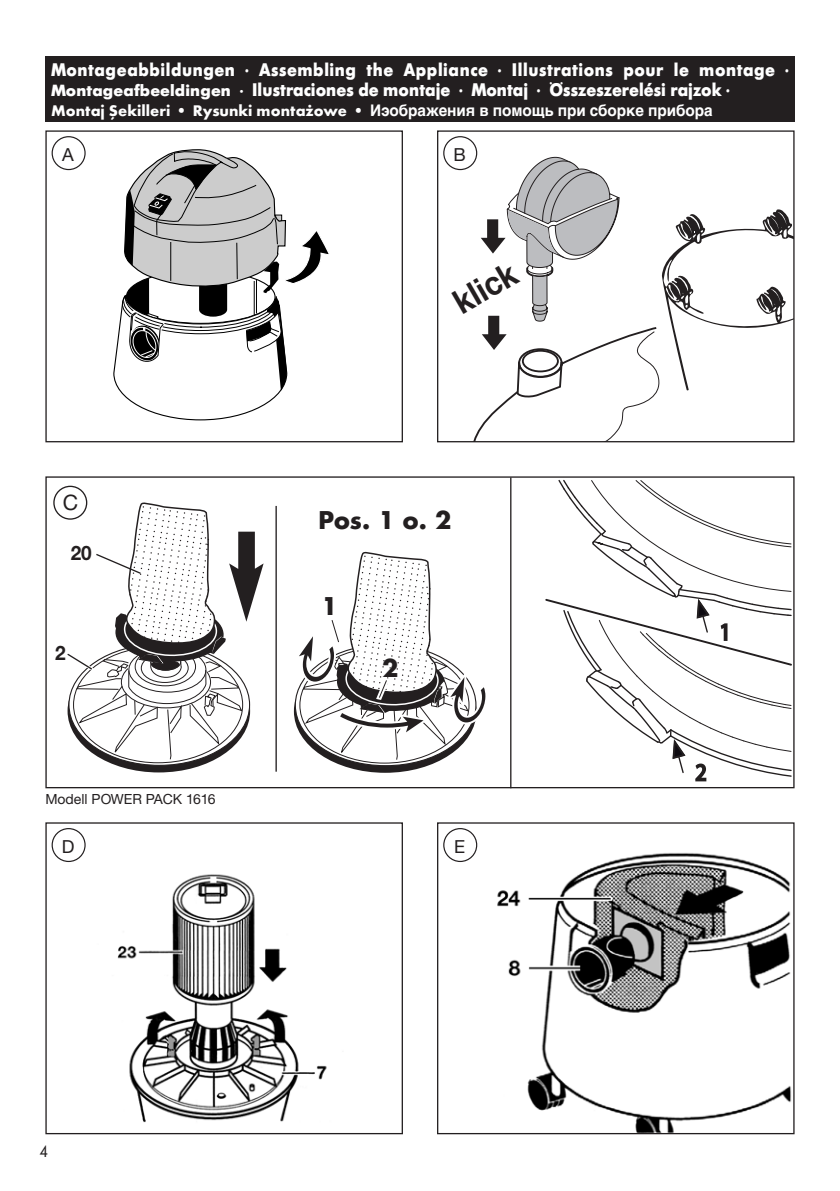
<style>
.page{position:relative;width:840px;height:1191px;background:#fff}
.page>*{position:absolute;margin:0;border:0;box-sizing:border-box;transform-origin:0 0}
.t1{font:700 33.8px "Helvetica Neue";color:#231f20;scale:.9 1}
.t2{font:700 23.8px "Futura Std";color:#231f20}
.t3{font:21.2px "Helvetica Neue CE";color:#231f20}
.t4{font:700 20px "Helvetica Neue CE";color:#231f20;scale:.95 1}
.t5{font:700 18px/20px "Futura BQ";letter-spacing:.035em;color:#fff;scale:.9 1}
.t6{font:18px "Helvetica Neue CE";color:#231f20}
.t7{font:700 16px "Helvetica Cyr";letter-spacing:-.005em;color:#fff;scale:.96 1}
.t8{font:16px "Futura BQ";color:#231f20}
.t9{font:14px "Helvetica Neue CE";color:#231f20}
.s1{font-size:16px}
.s2{font-family:"Function Turk Bold";font-weight:400}
.s3{font-family:"Futura BQ"}
.s4{font-family:"Function CE Bold";font-weight:400}
</style>
<div class="page">
<svg style="left:113px;top:149px;width:216px;height:272px"></svg>
<div style="left:45px;top:130px;width:358px;height:312px;border:1px solid #231f20"></div>
<svg style="left:468px;top:157px;width:324px;height:283px"></svg>
<div style="left:437px;top:130px;width:357px;height:312px;border:1px solid #231f20"></div>
<img style="left:117px;top:874px;width:210px;height:249px">
<div style="left:45px;top:822px;width:358px;height:312px;border:1px solid #231f20"></div>
<img style="left:497px;top:852px;width:295px;height:280px">
<div style="left:437px;top:822px;width:357px;height:312px;border:1px solid #231f20"></div>
<div style="left:45px;top:57px;width:749px;height:65px;background:#231f20"></div>
<div style="left:52px;top:136px;width:34px;height:34px;border:1px solid #231f20;border-radius:50%"></div>
<div style="left:443px;top:136px;width:34px;height:34px;border:1px solid #231f20;border-radius:50%"></div>
<div style="left:52px;top:828px;width:34px;height:34px;border:1px solid #231f20;border-radius:50%"></div>
<div style="left:443px;top:828px;width:34px;height:34px;border:1px solid #231f20;border-radius:50%"></div>
<svg style="left:295px;top:650px;width:180px;height:122px"></svg>
<svg style="left:293px;top:551px;width:193px;height:210px"></svg>
<svg style="left:545px;top:479px;width:247px;height:303px"></svg>
<hr style="left:510px;top:477px;width:1px;height:311px;background:#231f20">
<hr style="left:275px;top:506px;width:2px;height:265px;background:#231f20">
<div style="left:53px;top:486px;width:34px;height:34px;border:1px solid #231f20;border-radius:50%"></div>
<svg style="left:66px;top:502px;width:197px;height:258px"></svg>
<p class="t5" style="left:51px;top:60px;width:820px">Montageabbildungen · Assembling the Appliance · Illustrations pour le montage ·<br><span class="s1">Montageafbeeldingen ·</span> Ilustraciones de montaje · Montaj · Összeszerelési rajzok ·</p>
<p class="t7" style="left:51px;top:101px;width:690px"><span class="s2">Montaj Şekilleri</span> <span class="s3">•</span> <span class="s4">Rysunki montażowe</span> <span class="s3">•</span> Иэoбpажения в помощь при сборке прибора</p>
<p class="t6" style="left:62px;top:144px;width:13px">A</p>
<p class="t6" style="left:453px;top:144px;width:14px">B</p>
<p class="t3" style="left:63px;top:489px;width:17px">C</p>
<p class="t4" style="left:71px;top:540px;width:24px">20</p>
<p class="t4" style="left:55px;top:640px;width:13px">2</p>
<p class="t9" style="left:45px;top:790px;width:172px">Modell POWER PACK 1616</p>
<h1 class="t1" style="left:445px;top:286px;width:77px;rotate:-30deg">klick</h1>
<h2 class="t2" style="left:318px;top:505px;width:134px">Pos. 1 o. 2</h2>
<h2 class="t2" style="left:321px;top:590px;width:18px">1</h2>
<h2 class="t2" style="left:382px;top:652px;width:18px">2</h2>
<p class="t6" style="left:62px;top:836px;width:14px">D</p>
<p class="t6" style="left:454px;top:836px;width:12px">E</p>
<p class="t8" style="left:40px;top:1142px;width:9px">4</p>
</div>
